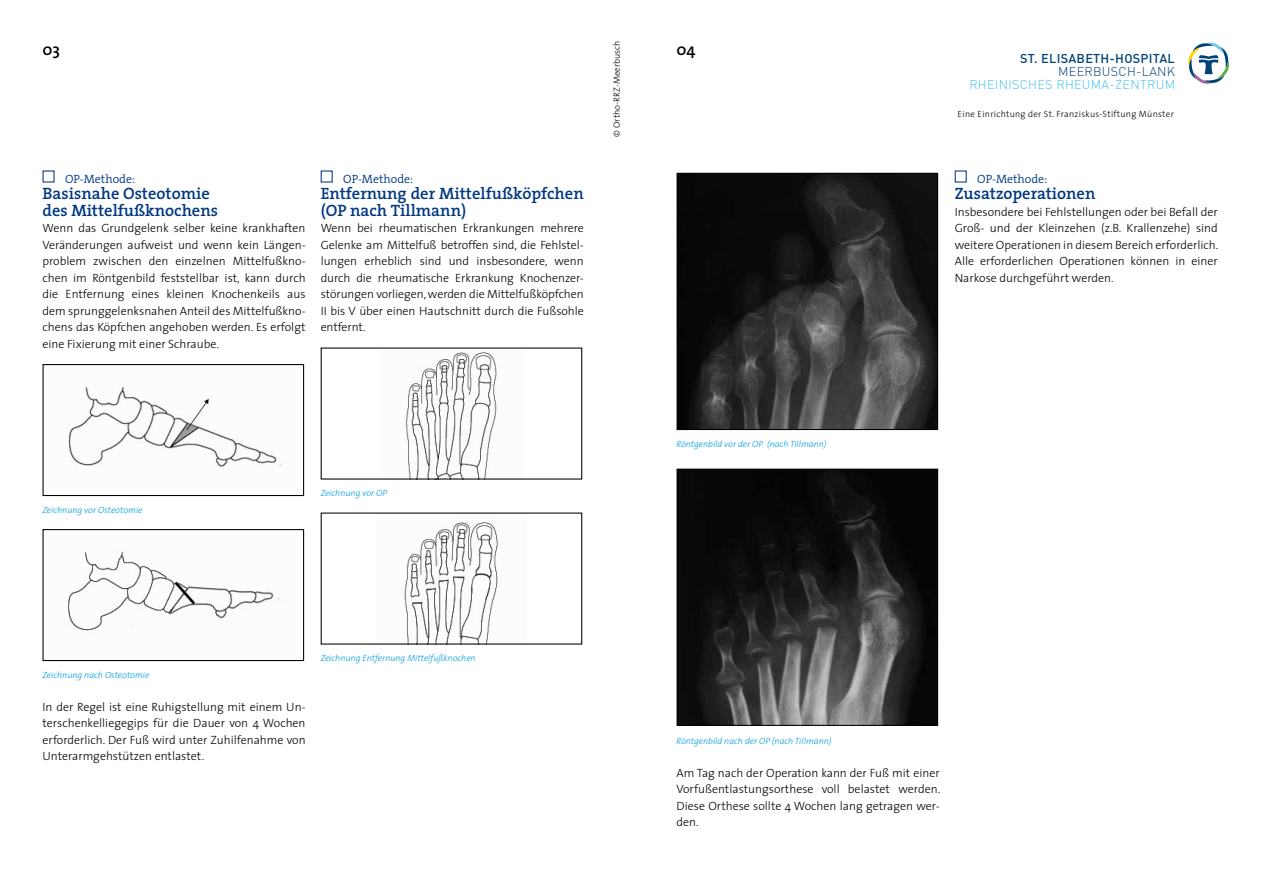
<style>
.page{position:relative;width:1263px;height:893px;background:#fff}
.page>*{position:absolute;margin:0;border:0;box-sizing:border-box;transform-origin:0 0}
.t1{font:600 16.5px/16.5px "The Serif";color:#003882}
.t2{font:600 16.5px "The Sans";color:#000}
.t3{font:300 12.75px "DIN";letter-spacing:.02em;color:#45c0eb}
.t4{font:500 12.75px "DIN";letter-spacing:.02em;color:#004178}
.t5{font:300 12.75px "DIN";letter-spacing:.02em;color:#004178}
.t6{font:300 12px/16.5px "The Sans";color:#000;text-align:justify}
.t7{font:300 12px "The Serif";color:#003882}
.t8{font:italic 300 9px "The Sans";color:#009ee0}
.t9{font:300 9px "The Sans";letter-spacing:.03em;color:#000}
.t10{font:300 9px "The Sans";color:#000}
</style>
<div class="page">
<img style="left:69px;top:387px;width:213px;height:80px">
<div style="left:43px;top:364px;width:261px;height:132px;border:1px solid #000"></div>
<img style="left:42px;top:530px;width:238px;height:130px">
<div style="left:43px;top:529px;width:261px;height:132px;border:1px solid #000"></div>
<img style="left:405px;top:352px;width:92px;height:126px">
<img style="left:404px;top:522px;width:94px;height:121px">
<img style="left:678px;top:175px;width:258px;height:253px">
<div style="left:676px;top:173px;width:262px;height:257px;border:1px solid #000"></div>
<img style="left:678px;top:471px;width:258px;height:253px">
<div style="left:676px;top:469px;width:262px;height:257px;border:1px solid #000"></div>
<div style="left:955px;top:170px;width:12px;height:13px;border:1px solid #003882"></div>
<svg style="left:1188px;top:43px;width:41px;height:41px"></svg>
<p class="t10" style="left:609px;top:137px;width:97px;rotate:-90deg">© Ortho-RRZ-Meerbusch</p>
<h1 class="t2" style="left:43px;top:35px;width:19px">03</h1>
<h1 class="t2" style="left:676px;top:35px;width:21px">04</h1>
<p class="t7" style="left:65px;top:169px;width:72px">OP-Methode:</p>
<h1 class="t1" style="left:43px;top:185px;width:177px">Basisnahe Osteotomie des Mittelfußknochens</h1>
<p class="t6" style="left:43px;top:219px;width:265px">Wenn das Grundgelenk selber keine krankhaften Veränderungen aufweist und wenn kein Längen&shy;problem zwischen den einzelnen Mittelfußkno&shy;chen im Röntgenbild feststellbar ist, kann durch die Entfernung eines kleinen Knochenkeils aus dem sprunggelenksnahen Anteil des Mittelfußkno&shy;chens das Köpfchen angehoben werden. Es erfolgt eine Fixierung mit einer Schraube.</p>
<p class="t7" style="left:343px;top:169px;width:72px">OP-Methode:</p>
<h1 class="t1" style="left:321px;top:185px;width:265px">Entfernung der Mittelfußköpfchen (OP nach Tillmann)</h1>
<p class="t6" style="left:321px;top:219px;width:265px">Wenn bei rheumatischen Erkrankungen mehrere Gelenke am Mittelfuß betroffen sind, die Fehlstel&shy;lungen erheblich sind und insbesondere, wenn durch die rheumatische Erkrankung Knochenzer&shy;störungen vorliegen, werden die Mittelfußköpfchen II bis V über einen Hautschnitt durch die Fußsohle entfernt.</p>
<p class="t8" style="left:43px;top:502px;width:101px">Zeichnung vor Osteotomie</p>
<p class="t8" style="left:321px;top:486px;width:68px">Zeichnung vor OP</p>
<p class="t8" style="left:676px;top:436px;width:152px">Röntgenbild vor der OP (nach Tillmann)</p>
<p class="t4" style="left:1020px;top:50px;width:156px">ST. ELISABETH-HOSPITAL</p>
<p class="t5" style="left:1058px;top:64px;width:118px">MEERBUSCH-LANK</p>
<p class="t3" style="left:969px;top:77px;width:207px">RHEINISCHES RHEUMA-ZENTRUM</p>
<p class="t9" style="left:958px;top:106px;width:218px">Eine Einrichtung der St. Franziskus-Stiftung Münster</p>
<p class="t7" style="left:977px;top:169px;width:72px">OP-Methode:</p>
<h1 class="t1" style="left:955px;top:185px;width:142px">Zusatzoperationen</h1>
<p class="t6" style="left:955px;top:203px;width:265px">Insbesondere bei Fehlstellungen oder bei Befall der Groß- und der Kleinzehen (z.B. Krallenzehe) sind weitere Operationen in diesem Bereich erforderlich.<br>Alle erforderlichen Operationen können in einer Narkose durchgeführt werden.</p>
<p class="t8" style="left:43px;top:667px;width:108px">Zeichnung nach Osteotomie</p>
<p class="t6" style="left:43px;top:698px;width:265px">In der Regel ist eine Ruhigstellung mit einem Un&shy;terschenkelliegegips für die Dauer von 4 Wochen erforderlich. Der Fuß wird unter Zuhilfenahme von Unterarmgehstützen entlastet.</p>
<p class="t8" style="left:321px;top:651px;width:157px">Zeichnung Entfernung Mittelfußknochen</p>
<p class="t8" style="left:676px;top:733px;width:156px">Röntgenbild nach der OP (nach Tillmann)</p>
<p class="t6" style="left:676px;top:764px;width:265px">Am Tag nach der Operation kann der Fuß mit einer Vorfußentlastungsorthese voll belastet werden.<br>Diese Orthese sollte 4 Wochen lang getragen wer&shy;den.</p>
</div>
